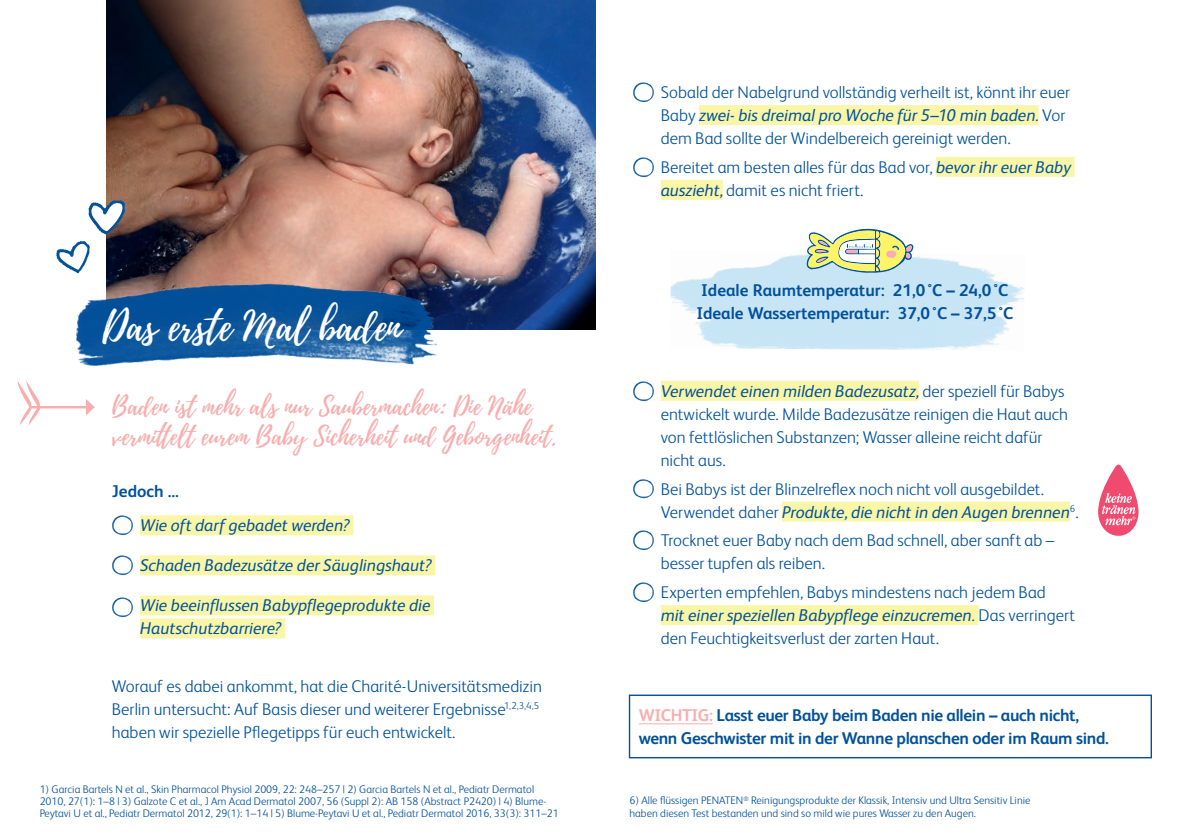
<style>
.page{position:relative;width:1191px;height:840px;background:#fff}
.page>*{position:absolute;margin:0;border:0;box-sizing:border-box;transform-origin:0 0}
.t1{font:40px "Playlist Script";color:#fff}
.t2{font:25px/30px "Playlist Script";color:#f8aeae}
.t3{font:300 17px/23px "FS Albert";color:#01519b}
.t4{font:italic 17px/23px "FS Albert";color:#01519b}
.t5{font:700 17px/23px "FS Albert";letter-spacing:-.02em;color:#01519b}
.t6{font:700 17px/23px "FS Albert";color:#01519b}
.t7{font:300 11px/12px "FS Albert";color:#01519b}
.s1{font-weight:400;font-style:italic}
.s2{color:#f8aeae}
</style>
<div class="page">
<img style="left:106px;top:0;width:489px;height:329px">
<img style="left:76px;top:270px;width:365px;height:96px">
<div style="left:140px;top:515px;width:213px;height:20px;background:#faf6a8"></div>
<div style="left:140px;top:555px;width:295px;height:20px;background:#faf6a8"></div>
<div style="left:140px;top:595px;width:294px;height:20px;background:#faf6a8"></div>
<div style="left:140px;top:618px;width:145px;height:20px;background:#faf6a8"></div>
<img style="left:112px;top:515px;width:21px;height:20px">
<img style="left:112px;top:555px;width:21px;height:20px">
<img style="left:112px;top:597px;width:21px;height:19px">
<div style="left:699px;top:105px;width:339px;height:20px;background:#faf6a8"></div>
<div style="left:936px;top:157px;width:138px;height:20px;background:#faf6a8"></div>
<div style="left:660px;top:180px;width:62px;height:20px;background:#faf6a8"></div>
<div style="left:660px;top:380px;width:258px;height:20px;background:#faf6a8"></div>
<div style="left:782px;top:501px;width:287px;height:20px;background:#faf6a8"></div>
<div style="left:660px;top:604px;width:318px;height:20px;background:#faf6a8"></div>
<img style="left:633px;top:82px;width:21px;height:20px">
<img style="left:633px;top:157px;width:21px;height:20px">
<img style="left:633px;top:381px;width:21px;height:20px">
<img style="left:633px;top:479px;width:21px;height:19px">
<img style="left:633px;top:530px;width:21px;height:20px">
<img style="left:633px;top:582px;width:21px;height:20px">
<svg style="left:1098px;top:464px;width:40px;height:71px"></svg>
<img style="left:670px;top:254px;width:354px;height:96px">
<svg style="left:17px;top:381px;width:78px;height:44px"></svg>
<svg style="left:88px;top:200px;width:40px;height:34px"></svg>
<svg style="left:56px;top:241px;width:34px;height:32px"></svg>
<hr style="left:638px;top:723px;width:75px;height:1px;background:#f8aeae">
<div style="left:629px;top:694px;width:523px;height:64px;border:1px solid #01519b"></div>
<svg style="left:806px;top:229px;width:107px;height:43px"></svg>
<h1 class="t1" style="left:103px;top:298px;width:300px">Das erste Mal baden</h1>
<h2 class="t2" style="left:112px;top:391px;width:446px">Baden ist mehr als nur Saubermachen: Die Nähe vermittelt eurem Baby Sicherheit und Geborgenheit.</h2>
<p class="t5" style="left:112px;top:478px;width:69px">Jedoch ...</p>
<p class="t4" style="left:140px;top:512px;width:211px">Wie oft darf gebadet werden?</p>
<p class="t4" style="left:140px;top:552px;width:293px">Schaden Badezusätze der Säuglingshaut?</p>
<p class="t4" style="left:140px;top:592px;width:292px">Wie beeinflussen Babypflegeprodukte die<br>Hautschutzbarriere?</p>
<p class="t3" style="left:112px;top:673px;width:431px">Worauf es dabei ankommt, hat die Charité-Universitätsmedizin<br>Berlin untersucht: Auf Basis dieser und weiterer Ergebnisse<sup>1,2,3,4,5 </sup>haben wir spezielle Pflegetipps für euch entwickelt.</p>
<p class="t3" style="left:660px;top:80px;width:411px">Sobald der Nabelgrund vollständig verheilt ist, könnt ihr euer<br>Baby <span class="s1">zwei- bis dreimal pro Woche für 5–10 min baden.</span> Vor dem Bad sollte der Windelbereich gereinigt werden.</p>
<p class="t3" style="left:660px;top:155px;width:412px">Bereitet am besten alles für das Bad vor, <span class="s1">bevor ihr euer Baby auszieht,</span> damit es nicht friert.</p>
<p class="t6" style="left:696px;top:278px;width:318px">Ideale Raumtemperatur: 21,0°C – 24,0°C<br>Ideale Wassertemperatur: 37,0°C – 37,5°C</p>
<p class="t3" style="left:660px;top:378px;width:409px"><span class="s1">Verwendet einen milden Badezusatz,</span> der speziell für Babys entwickelt wurde. Milde Badezusätze reinigen die Haut auch von fettlöslichen Substanzen; Wasser alleine reicht dafür nicht aus.</p>
<p class="t3" style="left:660px;top:476px;width:419px">Bei Babys ist der Blinzelreflex noch nicht voll ausgebildet.<br>Verwendet daher <span class="s1">Produkte, die nicht in den Augen brennen</span><sup>6</sup>.</p>
<p class="t3" style="left:660px;top:528px;width:395px">Trocknet euer Baby nach dem Bad schnell, aber sanft ab – besser tupfen als reiben.</p>
<p class="t3" style="left:660px;top:579px;width:416px">Experten empfehlen, Babys mindestens nach jedem Bad<br><span class="s1">mit einer speziellen Babypflege einzucremen.</span> Das verringert den Feuchtigkeitsverlust der zarten Haut.</p>
<p class="t5" style="left:638px;top:702px;width:472px"><span class="s2">WICHTIG:</span> Lasst euer Baby beim Baden nie allein – auch nicht, wenn Geschwister mit in der Wanne planschen oder im Raum sind.</p>
<p class="t7" style="left:40px;top:782px;width:520px">1) Garcia Bartels N et al., Skin Pharmacol Physiol 2009, 22: 248–257 | 2) Garcia Bartels N et al., Pediatr Dermatol<br>2010, 27(1): 1–8 | 3) Galzote C et al., J Am Acad Dermatol 2007, 56 (Suppl 2): AB 158 (Abstract P2420) | 4) Blume-<br>Peytavi U et al., Pediatr Dermatol 2012, 29(1): 1–14 | 5) Blume-Peytavi U et al., Pediatr Dermatol 2016, 33(3): 311–21</p>
<p class="t7" style="left:629px;top:793px;width:402px">6) Alle flüssigen PENATEN<sup>®</sup> Reinigungsprodukte der Klassik, Intensiv und Ultra Sensitiv Linie haben diesen Test bestanden und sind so mild wie pures Wasser zu den Augen.</p>
</div>
